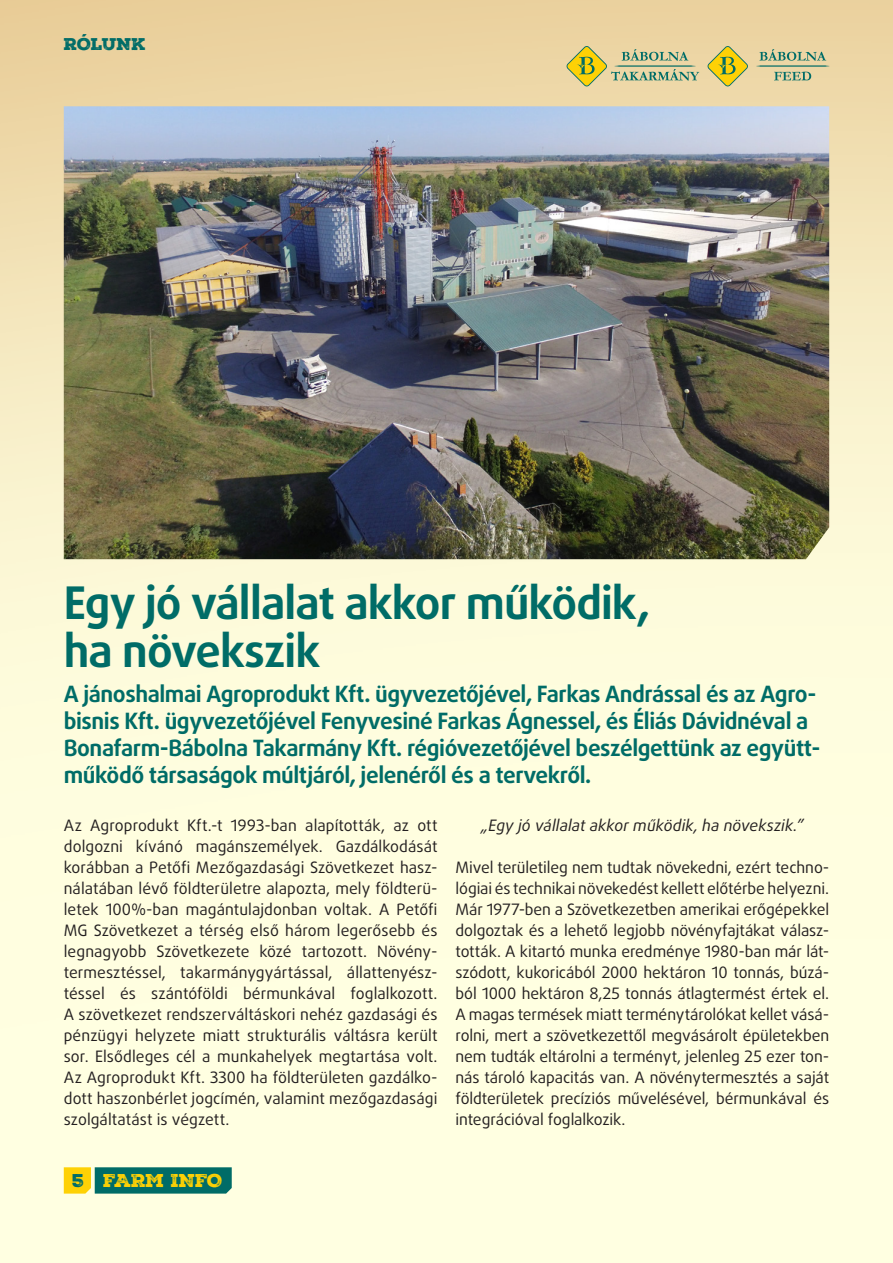
<style>
.page{position:relative;width:893px;height:1263px;background:#fff}
.page>*{position:absolute;margin:0;border:0;box-sizing:border-box;transform-origin:0 0}
.Lead{font:700 45px "Daxline Pro";letter-spacing:-.02em;color:#006c67}
.Lead-2{font:700 22.5px/27px "Daxline Pro";letter-spacing:-.02em;color:#006c67}
.t1{font:18px "Nexa Rust Slab Black 02";letter-spacing:-.025em;color:#fed105}
.t2{font:18px "Nexa Rust Slab Black 02";color:#006c67}
.t3{font:16.5px "Nexa Rust Slab Black 01";letter-spacing:-.025em;color:#006c67}
.Farminfo_kenyer{font:15.75px/21px "Daxline Pro";color:#231f20;text-align:justify}
.Farminfo_kenyer-2{font:italic 15.75px "Daxline Pro";letter-spacing:.005em;color:#231f20}
</style>
<div class="page">
<img style="left:0;top:0;width:893px;height:1263px">
<svg style="left:64px;top:1167px;width:168px;height:26px;background:#32815c"></svg>
<svg style="left:567px;top:46px;width:132px;height:40px;background:#cac586"></svg>
<svg style="left:707px;top:46px;width:41px;height:40px;background:#d5c658"></svg>
<svg style="left:756px;top:49px;width:73px;height:31px;background:#c1c299"></svg>
<img style="left:64px;top:106px;width:765px;height:453px">
<p class="t3" style="left:64px;top:33px;width:84px">RÓLUNK</p>
<p class="Lead" style="left:64px;top:572px;width:587px">Egy jó vállalat akkor működik,</p>
<p class="Lead" style="left:64px;top:620px;width:258px">ha növekszik</p>
<p class="Lead-2" style="left:64px;top:681px;width:758px">A jánoshalmai Agroprodukt Kft. ügyvezetőjével, Farkas Andrással és az Agro&shy;bisnis Kft. ügyvezetőjével Fenyvesiné Farkas Ágnessel, és Éliás Dávidnéval a Bonafarm-Bábolna Takarmány Kft. régióvezetőjével beszélgettünk az együtt&shy;működő társaságok múltjáról, jelenéről és a tervekről.</p>
<p class="Farminfo_kenyer" style="left:64px;top:815px;width:375px">Az Agroprodukt Kft.-t 1993-ban alapították, az ott dolgozni kívánó magánszemélyek. Gazdálkodását korábban a Petőfi Mezőgazdasági Szövetkezet hasz&shy;nálatában lévő földterületre alapozta, mely földterü&shy;letek 100%-ban magántulajdonban voltak. A Petőfi MG Szövetkezet a térség első három legerősebb és legnagyobb Szövetkezete közé tartozott. Növény&shy;termesztéssel, takarmánygyártással, állattenyész&shy;téssel és szántóföldi bérmunkával foglalkozott.<br>A szövetkezet rendszerváltáskori nehéz gazdasági és pénzügyi helyzete miatt strukturális váltásra került sor. Elsődleges cél a munkahelyek megtartása volt.<br>Az Agroprodukt Kft. 3300 ha földterületen gazdálko&shy;dott haszonbérlet jogcímén, valamint mezőgazdasági szolgáltatást is végzett.</p>
<p class="Farminfo_kenyer-2" style="left:481px;top:815px;width:324px">„Egy jó vállalat akkor működik, ha növekszik.”</p>
<p class="Farminfo_kenyer" style="left:455px;top:857px;width:375px">Mivel területileg nem tudtak növekedni, ezért techno&shy;lógiai és technikai növekedést kellett előtérbe helyezni.<br>Már 1977-ben a Szövetkezetben amerikai erőgépekkel dolgoztak és a lehető legjobb növényfajtákat válasz&shy;tották. A kitartó munka eredménye 1980-ban már lát&shy;szódott, kukoricából 2000 hektáron 10 tonnás, búzá&shy;ból 1000 hektáron 8,25 tonnás átlagtermést értek el.<br>A magas termések miatt terménytárolókat kellet vásá&shy;rolni, mert a szövetkezettől megvásárolt épületekben nem tudták eltárolni a terményt, jelenleg 25 ezer ton&shy;nás tároló kapacitás van. A növénytermesztés a saját földterületek precíziós művelésével, bérmunkával és integrációval foglalkozik.</p>
<p class="t2" style="left:72px;top:1168px;width:14px">5</p>
<p class="t1" style="left:103px;top:1168px;width:121px">FARM INFO</p>
</div>
